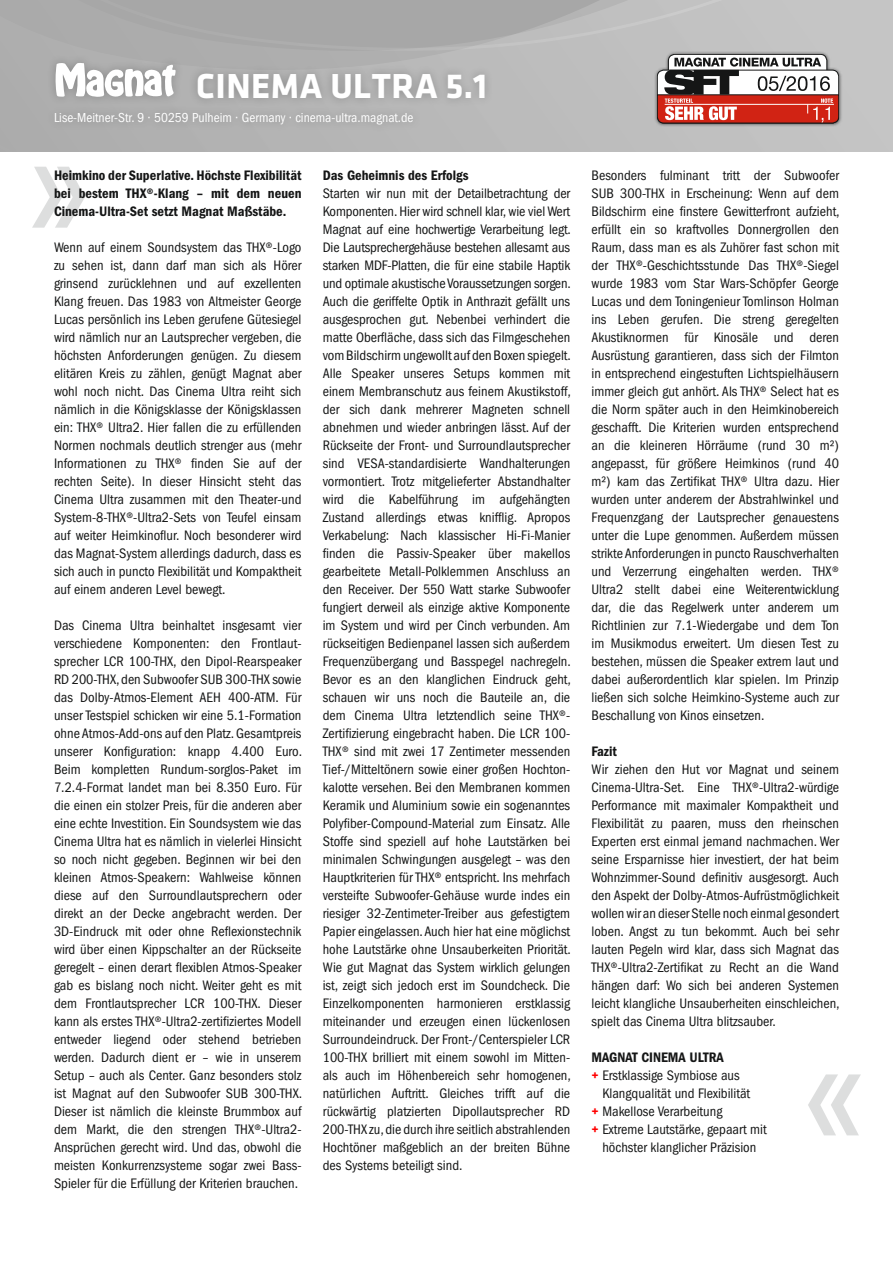
<style>
.page{position:relative;width:893px;height:1263px;background:#fff}
.page>*{position:absolute;margin:0;border:0;box-sizing:border-box;transform-origin:0 0}
.t1{font:700 36px "Klavika";letter-spacing:.015em;color:#fff}
.t2{font:condensed 14.25px/18px "ITC Franklin Gothic Std";color:#151616;text-align:justify}
.t3{font:14.25px/18px "ITC Franklin Gothic Std Dm Cd";color:#151616;text-align:justify}
.t4{font:condensed 13.5px "ITC Franklin Gothic Std";color:#fff}
.s1{font-family:"ITC Franklin Gothic Std Dm Cd";font-stretch:normal;color:#f00}
</style>
<div class="page">
<svg style="left:0;top:0;width:893px;height:167px;background:#bfbfbf"></svg>
<div style="left:45px;top:104px;width:377px;height:29px;background:#aeaeae"></div>
<div style="left:46px;top:54px;width:139px;height:52px;background:#acacac"></div>
<svg style="left:55px;top:62px;width:121px;height:35px"></svg>
<svg style="left:808px;top:1074px;width:53px;height:61px"></svg>
<div style="left:188px;top:64px;width:306px;height:44px;background:#151616;opacity:.25"></div>
<svg style="left:32px;top:167px;width:53px;height:61px"></svg>
<div style="left:654px;top:51px;width:188px;height:76px;background:#151616;opacity:.75"></div>
<div style="left:668px;top:54px;width:159px;height:55px;background:linear-gradient(to right,#f9fafa,#fefefe);border-radius:7px"></div>
<div style="left:668px;top:54px;width:159px;height:55px;border:1px solid #151616;border-radius:7px"></div>
<svg style="left:657px;top:58px;width:182px;height:65px"></svg>
<h1 class="t1" style="left:196px;top:66px;width:293px">CINEMA ULTRA 5.1</h1>
<p class="t4" style="left:54px;top:110px;width:361px">Lise-Meitner-Str. 9 · 50259 Pulheim · Germany · cinema-ultra.magnat.de</p>
<p class="t3" style="left:54px;top:166px;width:249px">Heimkino der Superlative. Höchste Flexibilität bei bestem THX®-Klang – mit dem neuen Cinema-Ultra-Set setzt Magnat Maßstäbe.</p>
<p class="t2" style="left:54px;top:238px;width:249px">Wenn auf einem Soundsystem das THX®-Logo zu sehen ist, dann darf man sich als Hörer grinsend zurücklehnen und auf exzellenten Klang freuen. Das 1983 von Altmeister George Lucas persönlich ins Leben gerufene Gütesiegel wird nämlich nur an Lautsprecher vergeben, die höchsten Anforderungen genügen. Zu diesem elitären Kreis zu zählen, genügt Magnat aber wohl noch nicht. Das Cinema Ultra reiht sich nämlich in die Königsklasse der Königsklassen ein: THX® Ultra2. Hier fallen die zu erfüllenden Normen nochmals deutlich strenger aus (mehr Informationen zu THX® finden Sie auf der rechten Seite). In dieser Hinsicht steht das Cinema Ultra zusammen mit den Theater-und System-8-THX®-Ultra2-Sets von Teufel einsam auf weiter Heimkinoflur. Noch besonderer wird das Magnat-System allerdings dadurch, dass es sich auch in puncto Flexibilität und Kompaktheit auf einem anderen Level bewegt.</p>
<p class="t2" style="left:54px;top:616px;width:250px">Das Cinema Ultra beinhaltet insgesamt vier verschiedene Komponenten: den Frontlaut&shy;sprecher LCR 100-THX, den Dipol-Rearspeaker RD 200-THX, den Subwoofer SUB 300-THX sowie das Dolby-Atmos-Element AEH 400-ATM. Für unser Testspiel schicken wir eine 5.1-Formation ohne Atmos-Add-ons auf den Platz. Gesamtpreis unserer Konfiguration: knapp 4.400 Euro.<br>Beim kompletten Rundum-sorglos-Paket im 7.2.4-Format landet man bei 8.350 Euro. Für die einen ein stolzer Preis, für die anderen aber eine echte Investition. Ein Soundsystem wie das Cinema Ultra hat es nämlich in vielerlei Hinsicht so noch nicht gegeben. Beginnen wir bei den kleinen Atmos-Speakern: Wahlweise können diese auf den Surroundlautsprechern oder direkt an der Decke angebracht werden. Der 3D-Eindruck mit oder ohne Reflexionstechnik wird über einen Kippschalter an der Rückseite geregelt – einen derart flexiblen Atmos-Speaker gab es bislang noch nicht. Weiter geht es mit dem Frontlautsprecher LCR 100-THX. Dieser kann als erstes THX®-Ultra2-zertifiziertes Modell entweder liegend oder stehend betrieben werden. Dadurch dient er – wie in unserem Setup – auch als Center. Ganz besonders stolz ist Magnat auf den Subwoofer SUB 300-THX.<br>Dieser ist nämlich die kleinste Brummbox auf dem Markt, die den strengen THX®-Ultra2- Ansprüchen gerecht wird. Und das, obwohl die meisten Konkurrenzsysteme sogar zwei Bass-Spieler für die Erfüllung der Kriterien brauchen.</p>
<p class="t3" style="left:323px;top:166px;width:147px">Das Geheimnis des Erfolgs</p>
<p class="t2" style="left:323px;top:184px;width:250px">Starten wir nun mit der Detailbetrachtung der Komponenten. Hier wird schnell klar, wie viel Wert Magnat auf eine hochwertige Verarbeitung legt.<br>Die Lautsprechergehäuse bestehen allesamt aus starken MDF-Platten, die für eine stabile Haptik und optimale akustische Voraussetzungen sorgen.<br>Auch die geriffelte Optik in Anthrazit gefällt uns ausgesprochen gut. Nebenbei verhindert die matte Oberfläche, dass sich das Filmgeschehen vom Bildschirm ungewollt auf den Boxen spiegelt.<br>Alle Speaker unseres Setups kommen mit einem Membranschutz aus feinem Akustikstoff, der sich dank mehrerer Magneten schnell abnehmen und wieder anbringen lässt. Auf der Rückseite der Front- und Surroundlautsprecher sind VESA-standardisierte Wandhalterungen vormontiert. Trotz mitgelieferter Abstandhalter wird die Kabelführung im aufgehängten Zustand allerdings etwas knifflig. Apropos Verkabelung: Nach klassischer Hi-Fi-Manier finden die Passiv-Speaker über makellos gearbeitete Metall-Polklemmen Anschluss an den Receiver. Der 550 Watt starke Subwoofer fungiert derweil als einzige aktive Komponente im System und wird per Cinch verbunden. Am rückseitigen Bedienpanel lassen sich außerdem Frequenzübergang und Basspegel nachregeln.<br>Bevor es an den klanglichen Eindruck geht, schauen wir uns noch die Bauteile an, die dem Cinema Ultra letztendlich seine THX®- Zertifizierung eingebracht haben. Die LCR 100- THX® sind mit zwei 17 Zentimeter messenden Tief-/Mitteltönern sowie einer großen Hochton&shy;kalotte versehen. Bei den Membranen kommen Keramik und Aluminium sowie ein sogenanntes Polyfiber-Compound-Material zum Einsatz. Alle Stoffe sind speziell auf hohe Lautstärken bei minimalen Schwingungen ausgelegt – was den Hauptkriterien für THX® entspricht. Ins mehrfach versteifte Subwoofer-Gehäuse wurde indes ein riesiger 32-Zentimeter-Treiber aus gefestigtem Papier eingelassen. Auch hier hat eine möglichst hohe Lautstärke ohne Unsauberkeiten Priorität.<br>Wie gut Magnat das System wirklich gelungen ist, zeigt sich jedoch erst im Soundcheck. Die Einzelkomponenten harmonieren erstklassig miteinander und erzeugen einen lückenlosen Surroundeindruck. Der Front-/Centerspieler LCR 100-THX brilliert mit einem sowohl im Mitten&shy;als auch im Höhenbereich sehr homogenen, natürlichen Auftritt. Gleiches trifft auf die rückwärtig platzierten Dipollautsprecher RD 200-THX zu, die durch ihre seitlich abstrahlenden Hochtöner maßgeblich an der breiten Bühne des Systems beteiligt sind.</p>
<p class="t2" style="left:591px;top:166px;width:250px">Besonders fulminant tritt der Subwoofer SUB 300-THX in Erscheinung: Wenn auf dem Bildschirm eine finstere Gewitterfront aufzieht, erfüllt ein so kraftvolles Donnergrollen den Raum, dass man es als Zuhörer fast schon mit der THX®-Geschichtsstunde Das THX®-Siegel wurde 1983 vom Star Wars-Schöpfer George Lucas und dem Toningenieur Tomlinson Holman ins Leben gerufen. Die streng geregelten Akustiknormen für Kinosäle und deren Ausrüstung garantieren, dass sich der Filmton in entsprechend eingestuften Lichtspielhäusern immer gleich gut anhört. Als THX® Select hat es die Norm später auch in den Heimkinobereich geschafft. Die Kriterien wurden entsprechend an die kleineren Hörräume (rund 30 m²) angepasst, für größere Heimkinos (rund 40 m²) kam das Zertifikat THX® Ultra dazu. Hier wurden unter anderem der Abstrahlwinkel und Frequenzgang der Lautsprecher genauestens unter die Lupe genommen. Außerdem müssen strikte Anforderungen in puncto Rauschverhalten und Verzerrung eingehalten werden. THX® Ultra2 stellt dabei eine Weiterentwicklung dar, die das Regelwerk unter anderem um Richtlinien zur 7.1-Wiedergabe und dem Ton im Musikmodus erweitert. Um diesen Test zu bestehen, müssen die Speaker extrem laut und dabei außerordentlich klar spielen. Im Prinzip ließen sich solche Heimkino-Systeme auch zur Beschallung von Kinos einsetzen.</p>
<p class="t3" style="left:591px;top:742px;width:27px">Fazit</p>
<p class="t2" style="left:591px;top:760px;width:250px">Wir ziehen den Hut vor Magnat und seinem Cinema-Ultra-Set. Eine THX®-Ultra2-würdige Performance mit maximaler Kompaktheit und Flexibilität zu paaren, muss den rheinschen Experten erst einmal jemand nachmachen. Wer seine Ersparnisse hier investiert, der hat beim Wohnzimmer-Sound definitiv ausgesorgt. Auch den Aspekt der Dolby-Atmos-Aufrüstmöglichkeit wollen wir an dieser Stelle noch einmal gesondert loben. Angst zu tun bekommt. Auch bei sehr lauten Pegeln wird klar, dass sich Magnat das THX®-Ultra2-Zertifikat zu Recht an die Wand hängen darf: Wo sich bei anderen Systemen leicht klangliche Unsauberheiten einschleichen, spielt das Cinema Ultra blitzsauber.</p>
<p class="t3" style="left:591px;top:1048px;width:134px">MAGNAT CINEMA ULTRA</p>
<p class="t2" style="left:591px;top:1066px;width:150px"><span class="s1">+</span> Erstklassige Symbiose aus</p>
<p class="t2" style="left:602px;top:1084px;width:149px">Klangqualität und Flexibilität</p>
<p class="t2" style="left:591px;top:1102px;width:132px"><span class="s1">+</span> Makellose Verarbeitung</p>
<p class="t2" style="left:591px;top:1120px;width:177px"><span class="s1">+</span> Extreme Lautstärke, gepaart mit</p>
<p class="t2" style="left:602px;top:1138px;width:155px">höchster klanglicher Präzision</p>
</div>
